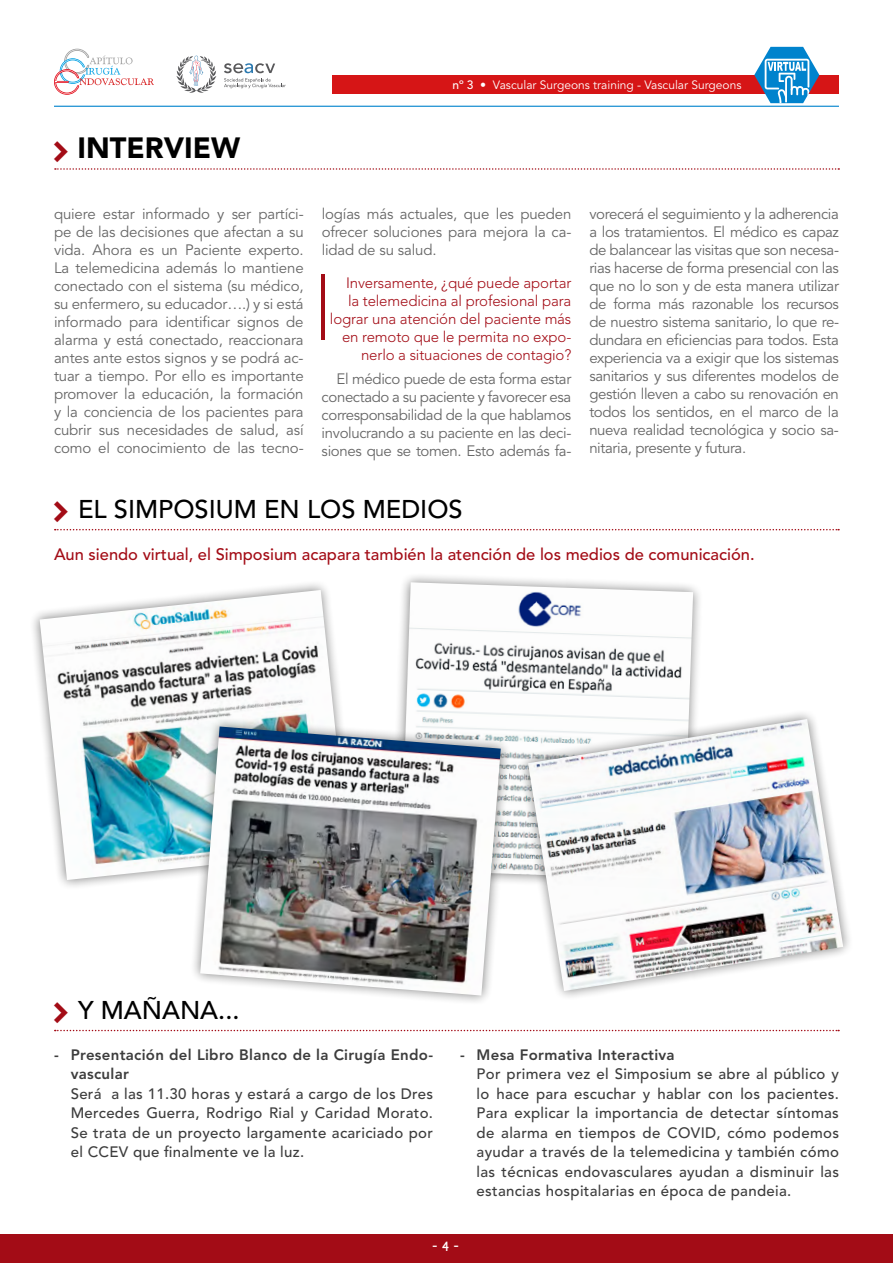
<style>
.page{position:relative;width:893px;height:1263px;background:#fff}
.page>*{position:absolute;margin:0;border:0;box-sizing:border-box;transform-origin:0 0}
.t1{font:300 65.85px "Avenir";color:#a30c16}
.t2{font:900 29.1px "Avenir";color:#000}
.t3{font:500 25.5px "Avenir";color:#000}
.t4{font:500 16.5px "Avenir";color:#a30c16}
.t5{font:15px/18px "Avenir";letter-spacing:-.025em;color:#666;text-align:justify}
.t6{font:500 15px/19.5px "Avenir";letter-spacing:.02em;color:#3d3d3d;text-align:justify}
.t7{font:300 15px/18px "Avenir";letter-spacing:-.01em;color:#a30c16;text-align:right}
.t8{font:800 15px/19.5px "Avenir";letter-spacing:.02em;color:#3d3d3d}
.t9{font:15px "VSV Leila Bold";color:#fff}
.t10{font:12px "Avenir";color:#fff}
.s1{font-weight:500}
</style>
<div class="page">
<div style="left:332px;top:75px;width:507px;height:19px;background:#d61516"></div>
<hr style="left:54px;top:106px;width:785px;height:1px;background:#0083cd">
<svg style="left:176px;top:56px;width:40px;height:37px"></svg>
<svg style="left:224px;top:63px;width:62px;height:25px"></svg>
<svg style="left:54px;top:49px;width:100px;height:46px"></svg>
<div style="left:0;top:1234px;width:893px;height:29px;background:#a30c16"></div>
<svg style="left:754px;top:47px;width:65px;height:56px"></svg>
<svg style="left:55px;top:168px;width:784px;height:2px"></svg>
<svg style="left:55px;top:529px;width:784px;height:1px"></svg>
<svg style="left:55px;top:1030px;width:784px;height:1px"></svg>
<div style="left:29px;top:579px;width:330px;height:312px;background:#000;opacity:.5"></div>
<img style="left:40px;top:590px;width:308px;height:290px">
<div style="left:390px;top:571px;width:314px;height:320px;background:#000;opacity:.5"></div>
<img style="left:401px;top:582px;width:292px;height:298px">
<div style="left:189px;top:715px;width:323px;height:291px;background:#000;opacity:.5"></div>
<img style="left:200px;top:726px;width:301px;height:269px">
<div style="left:518px;top:709px;width:336px;height:292px;background:#000;opacity:.5"></div>
<img style="left:528px;top:719px;width:315px;height:272px">
<h2 class="t2" style="left:77px;top:130px;width:164px">INTERVIEW</h2>
<p class="t10" style="left:452px;top:78px;width:291px"><span class="s1">nº 3</span> • Vascular Surgeons training - Vascular Surgeons</p>
<p class="t5" style="left:54px;top:205px;width:251px">quiere estar informado y ser partíci&shy;pe de las decisiones que afectan a su vida. Ahora es un Paciente experto.<br>La telemedicina además lo mantiene conectado con el sistema (su médico, su enfermero, su educador….) y si está informado para identificar signos de alarma y está conectado, reaccionara antes ante estos signos y se podrá ac&shy;tuar a tiempo. Por ello es importante promover la educación, la formación y la conciencia de los pacientes para cubrir sus necesidades de salud, así como el conocimiento de las tecno-</p>
<p class="t5" style="left:322px;top:205px;width:251px">logías más actuales, que les pueden ofrecer soluciones para mejora la ca&shy;lidad de su salud.</p>
<h1 class="t1" style="left:316px;top:262px;width:16px">|</h1>
<p class="t7" style="left:330px;top:274px;width:243px">Inversamente, ¿qué puede aportar<br>la telemedicina al profesional para lograr una atención del paciente más en remoto que le permita no expo&shy;nerlo a situaciones de contagio?</p>
<p class="t5" style="left:322px;top:370px;width:251px;text-indent:15px">El médico puede de esta forma estar conectado a su paciente y favorecer esa corresponsabilidad de la que hablamos involucrando a su paciente en las deci&shy;siones que se tomen. Esto además fa-</p>
<h3 class="t3" style="left:78px;top:495px;width:386px">EL SIMPOSIUM EN LOS MEDIOS</h3>
<p class="t5" style="left:589px;top:205px;width:251px">vorecerá el seguimiento y la adherencia a los tratamientos. El médico es capaz de balancear las visitas que son necesa&shy;rias hacerse de forma presencial con las que no lo son y de esta manera utilizar de forma más razonable los recursos de nuestro sistema sanitario, lo que re&shy;dundara en eficiencias para todos. Esta experiencia va a exigir que los sistemas sanitarios y sus diferentes modelos de gestión lleven a cabo su renovación en todos los sentidos, en el marco de la nueva realidad tecnológica y socio sa&shy;nitaria, presente y futura.</p>
<p class="t4" style="left:54px;top:545px;width:702px">Aun siendo virtual, el Simposium acapara también la atención de los medios de comunicación.</p>
<h3 class="t3" style="left:78px;top:996px;width:163px">Y MAÑANA...</h3>
<p class="t8" style="left:71px;top:1045px;width:364px;text-indent:-16px">- Presentación del Libro Blanco de la Cirugía Endo&shy;vascular</p>
<p class="t6" style="left:71px;top:1084px;width:364px">Será a las 11.30 horas y estará a cargo de los Dres Mercedes Guerra, Rodrigo Rial y Caridad Morato.<br>Se trata de un proyecto largamente acariciado por el CCEV que finalmente ve la luz.</p>
<p class="t8" style="left:460px;top:1045px;width:216px">- Mesa Formativa Interactiva</p>
<p class="t6" style="left:477px;top:1065px;width:364px">Por primera vez el Simposium se abre al público y lo hace para escuchar y hablar con los pacientes.<br>Para explicar la importancia de detectar síntomas de alarma en tiempos de COVID, cómo podemos ayudar a través de la telemedicina y también cómo las técnicas endovasculares ayudan a disminuir las estancias hospitalarias en época de pandeia.</p>
<p class="t9" style="left:433px;top:1238px;width:29px">-4-</p>
</div>
